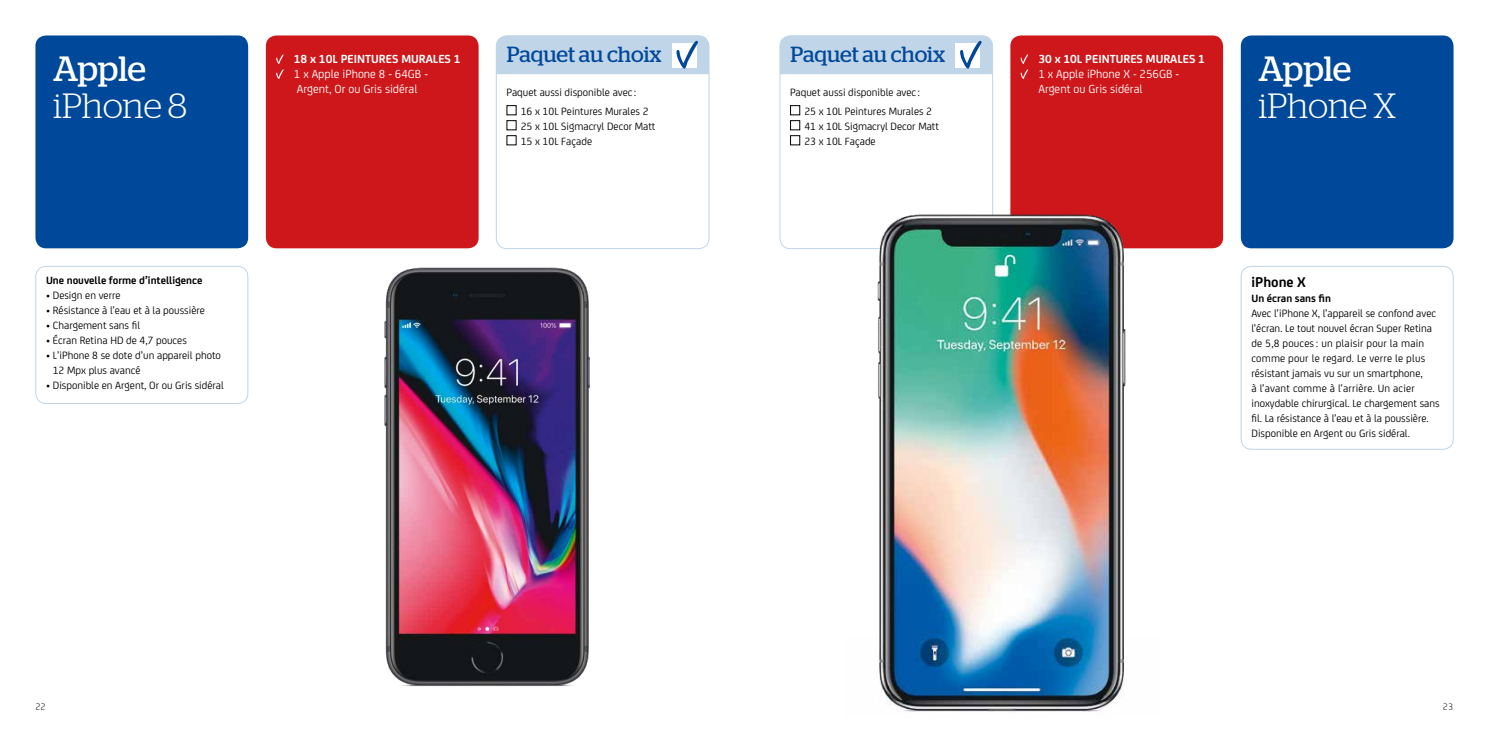
<style>
.page{position:relative;width:1489px;height:745px;background:#fff}
.page>*{position:absolute;margin:0;border:0;box-sizing:border-box;transform-origin:0 0}
.t1{font:300 35px "Stag";letter-spacing:-.01em;color:#fff}
.t2{font:35px "Stag";letter-spacing:-.01em;color:#fff}
.t3{font:21.88px "Stag";letter-spacing:-.005em;color:#00489a}
.t4{font:700 15px "FS Joey";color:#000}
.t5{font:12.5px/15px "FS Joey";color:#fff}
.t6{font:700 12.5px "FS Joey";color:#fff}
.t7{font:11.25px/15px "FS Joey";color:#000}
.t8{font:700 11.25px "FS Joey";color:#000}
.t9{font:300 10px "FS Joey";color:#000}
</style>
<div class="page">
<div style="left:779px;top:35px;width:213px;height:214px;border:1px solid #c0d5e7;border-radius:11px"></div>
<svg style="left:780px;top:36px;width:212px;height:38px"></svg>
<div style="left:496px;top:35px;width:213px;height:214px;border:1px solid #c0d5e7;border-radius:11px"></div>
<svg style="left:496px;top:36px;width:213px;height:38px"></svg>
<div style="left:35px;top:35px;width:213px;height:213px;background:#00489a;border-radius:11px"></div>
<div style="left:1240px;top:35px;width:213px;height:213px;background:#00489a;border-radius:11px"></div>
<div style="left:1010px;top:35px;width:212px;height:213px;background:#cd171a;border-radius:11px"></div>
<svg style="left:1020px;top:54px;width:8px;height:25px"></svg>
<div style="left:790px;top:105px;width:10px;height:10px;border:1px solid #000"></div>
<div style="left:790px;top:120px;width:10px;height:10px;border:1px solid #000"></div>
<div style="left:790px;top:135px;width:10px;height:10px;border:1px solid #000"></div>
<div style="left:35px;top:266px;width:213px;height:137px;border:1px solid #c0d5e7;border-radius:10px"></div>
<div style="left:506px;top:105px;width:10px;height:10px;border:1px solid #000"></div>
<div style="left:506px;top:120px;width:10px;height:10px;border:1px solid #000"></div>
<div style="left:506px;top:135px;width:10px;height:10px;border:1px solid #000"></div>
<div style="left:266px;top:35px;width:212px;height:213px;background:#cd171a;border-radius:11px"></div>
<svg style="left:276px;top:54px;width:7px;height:25px"></svg>
<img style="left:384px;top:267px;width:206px;height:419px">
<div style="left:1240px;top:266px;width:213px;height:183px;border:1px solid #c0d5e7;border-radius:10px"></div>
<img style="left:843px;top:208px;width:316px;height:504px">
<h1 class="t2" style="left:53px;top:49px;width:94px">Apple</h1>
<h1 class="t1" style="left:53px;top:85px;width:136px">iPhone 8</h1>
<p class="t8" style="left:46px;top:272px;width:158px">Une nouvelle forme d’intelligence</p>
<p class="t7" style="left:46px;top:287px;width:76px">• Design en verre</p>
<p class="t7" style="left:46px;top:302px;width:160px">• Résistance à l’eau et à la poussière</p>
<p class="t7" style="left:46px;top:317px;width:96px">• Chargement sans fil</p>
<p class="t7" style="left:46px;top:332px;width:142px">• Écran Retina HD de 4,7 pouces</p>
<p class="t7" style="left:53px;top:347px;width:170px;text-indent:-7px">• L’iPhone 8 se dote d’un appareil photo<br>12 Mpx plus avancé</p>
<p class="t7" style="left:46px;top:377px;width:179px">• Disponible en Argent, Or ou Gris sidéral</p>
<p class="t6" style="left:294px;top:49px;width:168px">18 x 10L PEINTURES MURALES 1</p>
<p class="t5" style="left:294px;top:65px;width:136px">1 x Apple iPhone 8 - 64GB -</p>
<p class="t5" style="left:297px;top:80px;width:122px">Argent, Or ou Gris sidéral</p>
<h2 class="t3" style="left:507px;top:41px;width:156px">Paquet au choix</h2>
<h2 class="t3" style="left:790px;top:41px;width:156px">Paquet au choix</h2>
<p class="t7" style="left:521px;top:82px;width:129px;line-height:18.8px;text-indent:-14px">Paquet aussi disponible avec :<br>16 x 10L Peintures Murales 2</p>
<p class="t7" style="left:521px;top:118px;width:136px">25 x 10L Sigmacryl Decor Matt<br>15 x 10L Façade</p>
<p class="t7" style="left:804px;top:83px;width:129px;line-height:18.8px;text-indent:-14px">Paquet aussi disponible avec :<br>25 x 10L Peintures Murales 2</p>
<p class="t7" style="left:804px;top:118px;width:136px">41 x 10L Sigmacryl Decor Matt<br>23 x 10L Façade</p>
<p class="t6" style="left:1038px;top:49px;width:168px">30 x 10L PEINTURES MURALES 1</p>
<p class="t5" style="left:1038px;top:65px;width:142px">1 x Apple iPhone X - 256GB -<br>Argent ou Gris sidéral</p>
<h1 class="t2" style="left:1258px;top:49px;width:94px">Apple</h1>
<h1 class="t1" style="left:1258px;top:85px;width:139px">iPhone X</h1>
<h3 class="t4" style="left:1251px;top:271px;width:56px">iPhone X</h3>
<p class="t8" style="left:1251px;top:290px;width:81px">Un écran sans fin</p>
<p class="t7" style="left:1251px;top:305px;width:190px">Avec l’iPhone X, l’appareil se confond avec l’écran. Le tout nouvel écran Super Retina de 5,8 pouces : un plaisir pour la main comme pour le regard. Le verre le plus résistant jamais vu sur un smartphone,<br>à l’avant comme à l’arrière. Un acier inoxydable chirurgical. Le chargement sans fil. La résistance à l’eau et à la poussière.<br>Disponible en Argent ou Gris sidéral.</p>
<p class="t9" style="left:35px;top:698px;width:12px">22</p>
<p class="t9" style="left:1442px;top:698px;width:12px">23</p>
</div>
